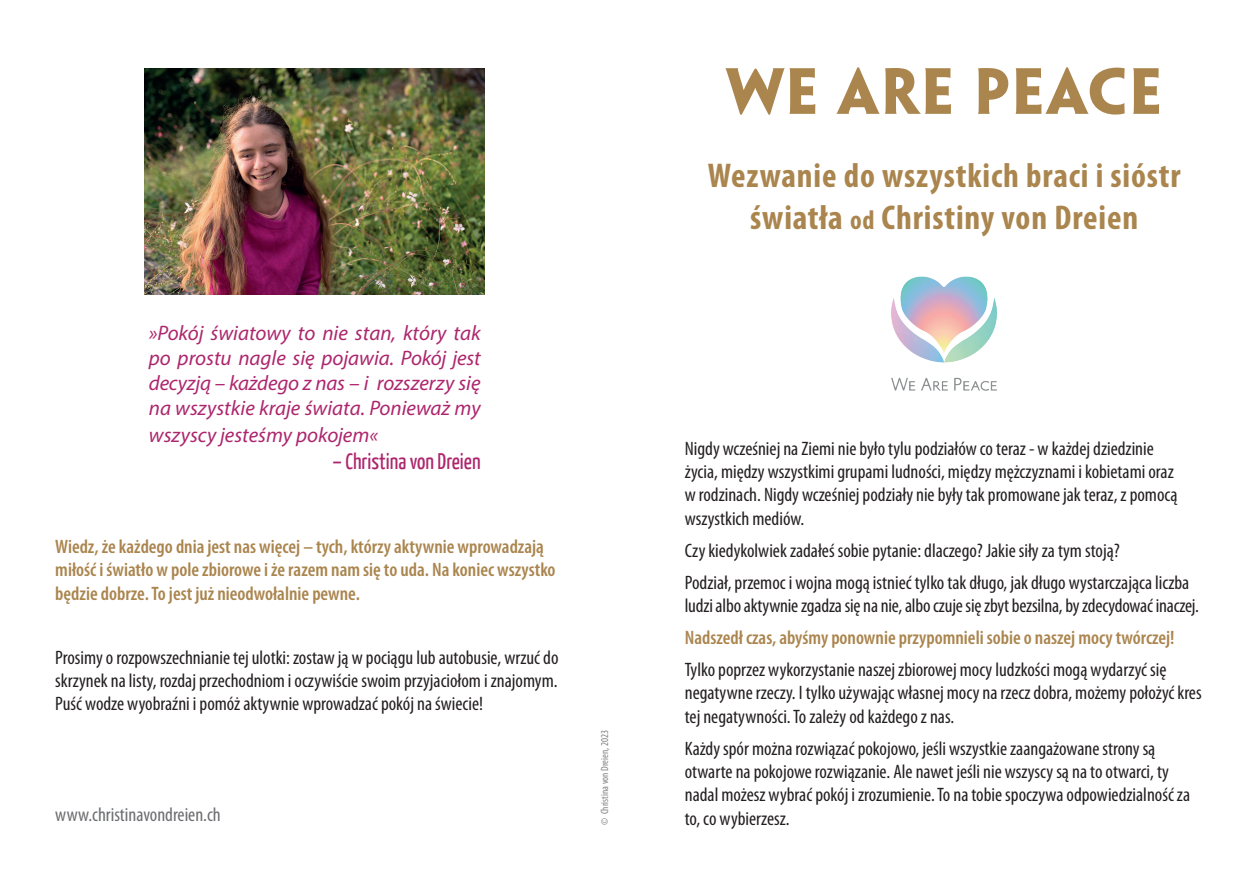
<style>
.page{position:relative;width:1259px;height:893px;background:#fff}
.page>*{position:absolute;margin:0;border:0;box-sizing:border-box;transform-origin:0 0}
.Peace-Flyer_Titel{font:700 58.5px "Penumbra Flare Std";letter-spacing:.025em;color:#aa854e}
.Peace-Flyer_Untertitel{font:700 condensed 34.5px/41.4px "Myriad Pro";letter-spacing:.025em;color:#aa854e;text-align:center}
.Peace-Flyer_Zitat{font:22.5px "Yanone Kaffeesatz";color:#ad266d}
.Peace-Flyer_Zitat-2{font:italic 21px/25.7px "Myriad Pro";color:#ad266d;text-align:justify}
.Peace-Flyer_Lauftext{font:condensed 19.5px/23.4px "Myriad Pro";color:#231f20}
.Peace-Flyer_Lauftext_gold{font:600 condensed 19.5px/23.4px "Myriad Pro";color:#aa854e}
.Peace-Flyer_Lauftext-2{font:condensed 19.5px "Myriad Pro";color:#6c6d70}
.Peace-Flyer_Copyright{font:condensed 10.5px "Myriad Pro";color:#808285}
.s1{font-size:27px}
</style>
<div class="page">
<img style="left:145px;top:68px;width:340px;height:227px">
<img style="left:891px;top:276px;width:106px;height:115px">
<p class="Peace-Flyer_Zitat-2" style="left:149px;top:319px;width:333px">»Pokój światowy to nie stan, który tak po prostu nagle się pojawia. Pokój jest decyzją – każdego z nas – i rozszerzy się na wszystkie kraje świata. Ponieważ my wszyscy jesteśmy pokojem«</p>
<p class="Peace-Flyer_Zitat" style="left:332px;top:448px;width:150px">– Christina von Dreien</p>
<p class="Peace-Flyer_Lauftext_gold" style="left:55px;top:535px;width:502px">Wiedz, że każdego dnia jest nas więcej – tych, którzy aktywnie wprowadzają miłość i światło w pole zbiorowe i że razem nam się to uda. Na koniec wszystko będzie dobrze. To jest już nieodwołalnie pewne.</p>
<p class="Peace-Flyer_Lauftext" style="left:55px;top:646px;width:505px;text-align:justify">Prosimy o rozpowszechnianie tej ulotki: zostaw ją w pociągu lub autobusie, wrzuć do skrzynek na listy, rozdaj przechodniom i oczywiście swoim przyjaciołom i znajomym.<br>Puść wodze wyobraźni i pomóż aktywnie wprowadzać pokój na świecie!</p>
<p class="Peace-Flyer_Lauftext-2" style="left:55px;top:804px;width:167px">www.christinavondreien.ch</p>
<p class="Peace-Flyer_Copyright" style="left:599px;top:825px;width:96px;rotate:-90deg">© Christina von Dreien, 2023</p>
<p class="Peace-Flyer_Titel" style="left:726px;top:54px;width:437px">WE ARE PEACE</p>
<p class="Peace-Flyer_Untertitel" style="left:708px;top:156px;width:474px">Wezwanie do wszystkich braci i sióstr światła <span class="s1">od</span> Christiny von Dreien</p>
<p class="Peace-Flyer_Lauftext" style="left:685px;top:437px;width:494px">Nigdy wcześniej na Ziemi nie było tylu podziałów co teraz - w każdej dziedzinie życia, między wszystkimi grupami ludności, między mężczyznami i kobietami oraz w rodzinach. Nigdy wcześniej podziały nie były tak promowane jak teraz, z pomocą wszystkich mediów.</p>
<p class="Peace-Flyer_Lauftext" style="left:685px;top:539px;width:436px">Czy kiedykolwiek zadałeś sobie pytanie: dlaczego? Jakie siły za tym stoją?</p>
<p class="Peace-Flyer_Lauftext" style="left:685px;top:571px;width:516px">Podział, przemoc i wojna mogą istnieć tylko tak długo, jak długo wystarczająca liczba ludzi albo aktywnie zgadza się na nie, albo czuje się zbyt bezsilna, by zdecydować inaczej.</p>
<p class="Peace-Flyer_Lauftext_gold" style="left:685px;top:626px;width:491px">Nadszedł czas, abyśmy ponownie przypomnieli sobie o naszej mocy twórczej!</p>
<p class="Peace-Flyer_Lauftext" style="left:685px;top:658px;width:518px">Tylko poprzez wykorzystanie naszej zbiorowej mocy ludzkości mogą wydarzyć się negatywne rzeczy. I tylko używając własnej mocy na rzecz dobra, możemy położyć kres tej negatywności. To zależy od każdego z nas.</p>
<p class="Peace-Flyer_Lauftext" style="left:685px;top:737px;width:507px">Każdy spór można rozwiązać pokojowo, jeśli wszystkie zaangażowane strony są otwarte na pokojowe rozwiązanie. Ale nawet jeśli nie wszyscy są na to otwarci, ty nadal możesz wybrać pokój i zrozumienie. To na tobie spoczywa odpowiedzialność za to, co wybierzesz.</p>
</div>
